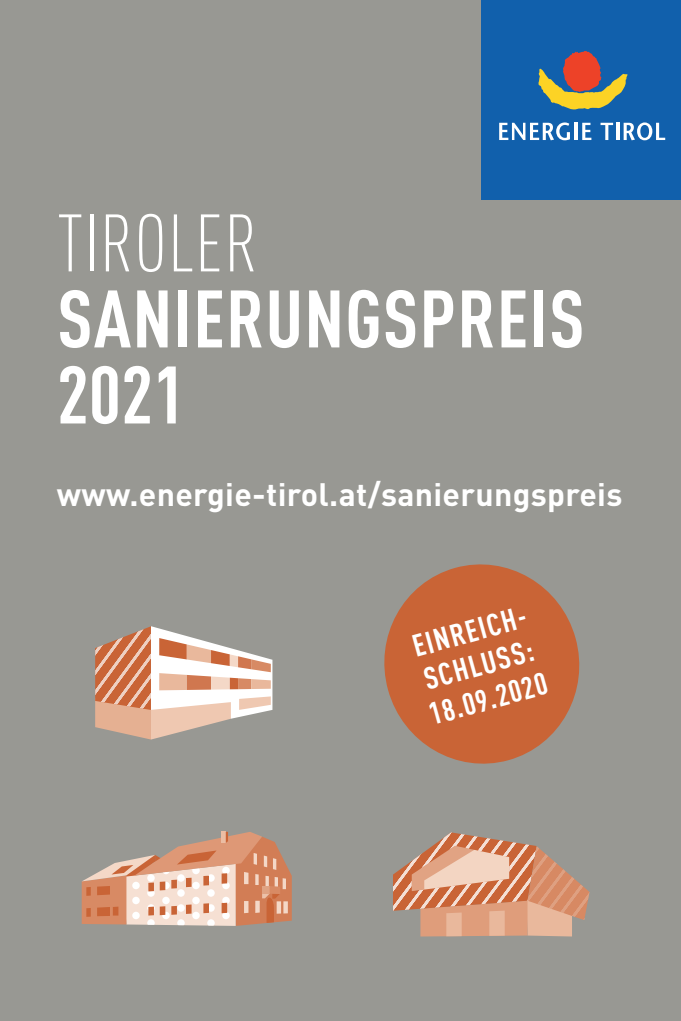
<style>
.page{position:relative;width:681px;height:1021px;background:#fff}
.page>*{position:absolute;margin:0;border:0;box-sizing:border-box;transform-origin:0 0}
.t1{font:700 80px/76px "DIN Cond";letter-spacing:.015em;color:#fff}
.t2{font:300 80px "DIN Cond";letter-spacing:.015em;color:#fff}
.t3{font:700 32px "DIN";letter-spacing:.01em;color:#fff}
.t4{font:700 30.8px/35.2px "DIN Cond";color:#fff}
</style>
<div class="page">
<div style="left:0;top:0;width:680px;height:1020px;background:#989893"></div>
<svg style="left:384px;top:564px;width:196px;height:200px;fill:#c96436"></svg>
<div style="left:481px;top:0;width:199px;height:199px;background:#1160ac"></div>
<svg style="left:538px;top:51px;width:89px;height:58px"></svg>
<svg style="left:499px;top:122px;width:70px;height:18px"></svg>
<hr style="left:574px;top:123px;width:3px;height:17px;background:#fff">
<svg style="left:582px;top:123px;width:9px;height:17px"></svg>
<svg style="left:600px;top:123px;width:13px;height:17px"></svg>
<hr style="left:615px;top:123px;width:3px;height:17px;background:#fff">
<svg style="left:623px;top:122px;width:42px;height:18px"></svg>
<svg style="left:393px;top:832px;width:196px;height:104px"></svg>
<svg style="left:95px;top:626px;width:177px;height:113px"></svg>
<svg style="left:82px;top:831px;width:210px;height:94px"></svg>
<div style="left:148px;top:882px;width:6px;height:9px;background:#c96436"></div>
<div style="left:160px;top:881px;width:5px;height:9px;background:#c96436"></div>
<div style="left:171px;top:879px;width:6px;height:9px;background:#c96436"></div>
<div style="left:186px;top:877px;width:5px;height:10px;background:#c96436"></div>
<div style="left:203px;top:875px;width:6px;height:10px;background:#c96436"></div>
<div style="left:221px;top:873px;width:6px;height:10px;background:#c96436"></div>
<div style="left:148px;top:906px;width:6px;height:9px;background:#c96436"></div>
<div style="left:160px;top:906px;width:5px;height:9px;background:#c96436"></div>
<div style="left:171px;top:905px;width:6px;height:9px;background:#c96436"></div>
<div style="left:186px;top:904px;width:5px;height:9px;background:#c96436"></div>
<div style="left:203px;top:903px;width:6px;height:10px;background:#c96436"></div>
<div style="left:221px;top:902px;width:6px;height:11px;background:#c96436"></div>
<h1 class="t2" style="left:57px;top:197px;width:202px">TIROLER</h1>
<h1 class="t1" style="left:57px;top:278px;width:529px">SANIERUNGSPREIS<br>2021</h1>
<p class="t3" style="left:57px;top:474px;width:567px">www.energie-tirol.at/sanierungspreis</p>
<p class="t4" style="left:406px;top:628px;width:126px;rotate:-15deg">EINREICH-<br>SCHLUSS:<br>18.09.2020</p>
</div>
